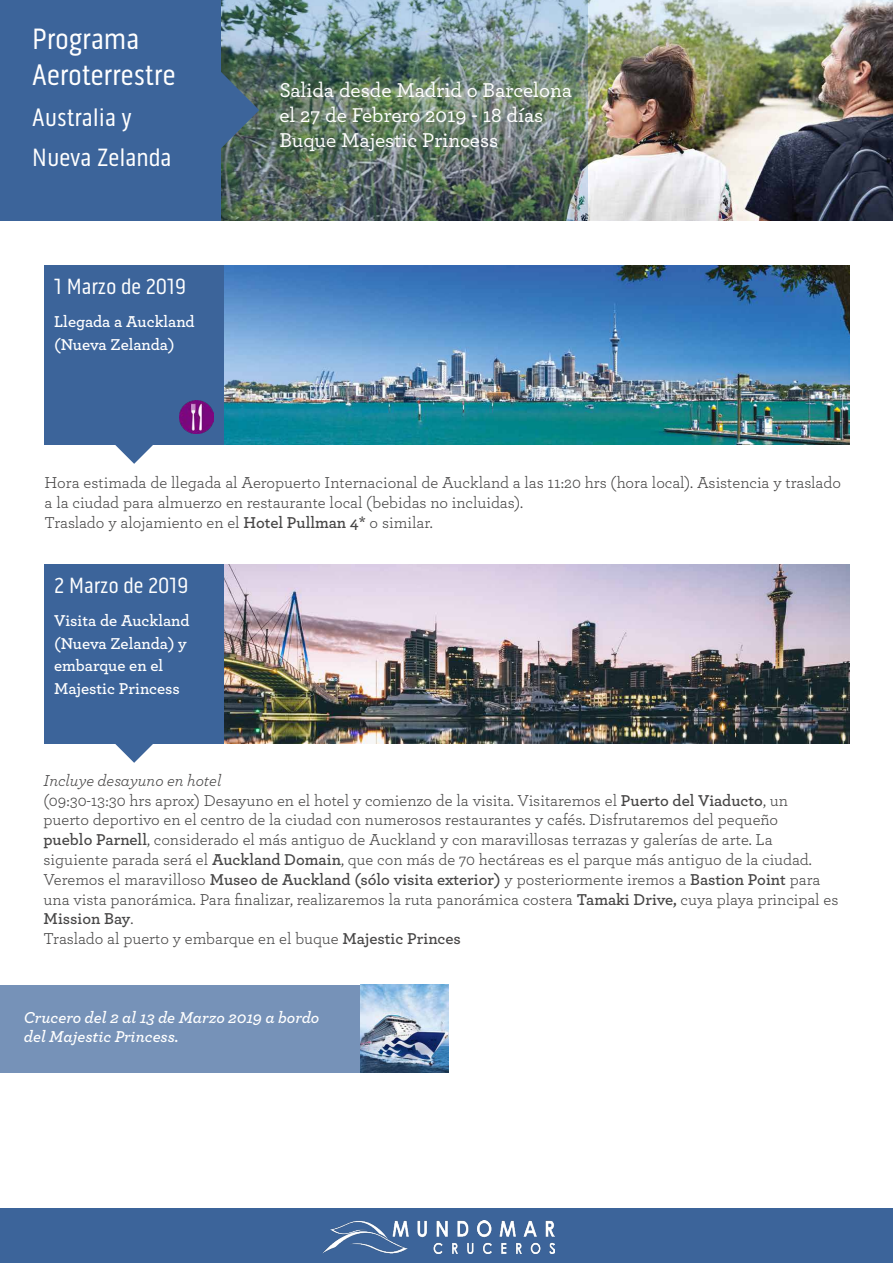
<style>
.page{position:relative;width:893px;height:1263px;background:#fff}
.page>*{position:absolute;margin:0;border:0;box-sizing:border-box;transform-origin:0 0}
.t1{font:30px/36px "Pill Gothic 300 mg";color:#fff}
.t2{font:25.5px/40.5px "Pill Gothic 300 mg";color:#fff}
.t3{font:22.5px "Pill Gothic 300 mg";color:#fff}
.t4{font:500 21px/25.2px "Archer";color:#fff}
.t5{font:16.5px/19.8px "Archer";color:#464545}
.t6{font:600 16.5px/22.5px "Archer";color:#fff}
.t7{font:italic 600 16.5px/19.8px "Archer";color:#fff}
.s1{font-weight:600}
.s2{font-style:italic}
</style>
<div class="page">
<img style="left:587px;top:0;width:306px;height:220px">
<img style="left:224px;top:565px;width:625px;height:179px">
<div style="left:0;top:1208px;width:893px;height:55px;background:#3c649a"></div>
<img style="left:323px;top:1220px;width:232px;height:33px">
<img style="left:224px;top:266px;width:625px;height:179px">
<div style="left:45px;top:266px;width:179px;height:179px;background:#3c649a"></div>
<svg style="left:115px;top:445px;width:38px;height:19px"></svg>
<div style="left:0;top:985px;width:447px;height:87px;background:#7692b8"></div>
<img style="left:360px;top:985px;width:88px;height:87px">
<div style="left:45px;top:565px;width:179px;height:179px;background:#3c649a"></div>
<svg style="left:115px;top:744px;width:38px;height:19px"></svg>
<img style="left:180px;top:400px;width:33px;height:34px">
<img style="left:221px;top:0;width:366px;height:220px">
<div style="left:1px;top:0;width:220px;height:220px;background:#3c649a"></div>
<svg style="left:221px;top:72px;width:38px;height:76px;background:#456379"></svg>
<h1 class="t1" style="left:32px;top:21px;width:145px">Programa<br>Aeroterrestre</h1>
<h2 class="t2" style="left:32px;top:97px;width:141px">Australia y<br>Nueva Zelanda</h2>
<h3 class="t3" style="left:54px;top:274px;width:133px">1 Marzo de 2019</h3>
<p class="t6" style="left:54px;top:309px;width:142px">Llegada a Auckland (Nueva Zelanda)</p>
<p class="t4" style="left:279px;top:76px;width:294px">Salida desde Madrid o Barcelona el 27 de Febrero 2019 - 18 días<br>Buque Majestic Princess</p>
<p class="t5" style="left:45px;top:472px;width:798px">Hora estimada de llegada al Aeropuerto Internacional de Auckland a las 11:20 hrs (hora local). Asistencia y traslado a la ciudad para almuerzo en restaurante local (bebidas no incluidas).<br>Traslado y alojamiento en el <span class="s1">Hotel Pullman 4*</span> o similar.</p>
<h3 class="t3" style="left:54px;top:573px;width:136px">2 Marzo de 2019</h3>
<p class="t6" style="left:54px;top:608px;width:137px">Visita de Auckland (Nueva Zelanda) y embarque en el<br>Majestic Princess</p>
<p class="t5" style="left:44px;top:770px;width:796px"><span class="s2">Incluye desayuno en hotel<br></span>(09:30-13:30 hrs aprox) Desayuno en el hotel y comienzo de la visita. Visitaremos el <span class="s1">Puerto del Viaducto</span>, un<br>puerto deportivo en el centro de la ciudad con numerosos restaurantes y cafés. Disfrutaremos del pequeño<br><span class="s1">pueblo Parnell</span>, considerado el más antiguo de Auckland y con maravillosas terrazas y galerías de arte. La siguiente parada será el <span class="s1">Auckland Domain</span>, que con más de 70 hectáreas es el parque más antiguo de la ciudad.<br>Veremos el maravilloso <span class="s1">Museo de Auckland (sólo visita exterior)</span> y posteriormente iremos a <span class="s1">Bastion Point</span> para una vista panorámica. Para finalizar, realizaremos la ruta panorámica costera <span class="s1">Tamaki Drive,</span> cuya playa principal es <span class="s1">Mission Bay</span>.<br>Traslado al puerto y embarque en el buque <span class="s1">Majestic Princes</span></p>
<p class="t7" style="left:24px;top:1006px;width:297px">Crucero del 2 al 13 de Marzo 2019 a bordo del Majestic Princess.</p>
</div>
